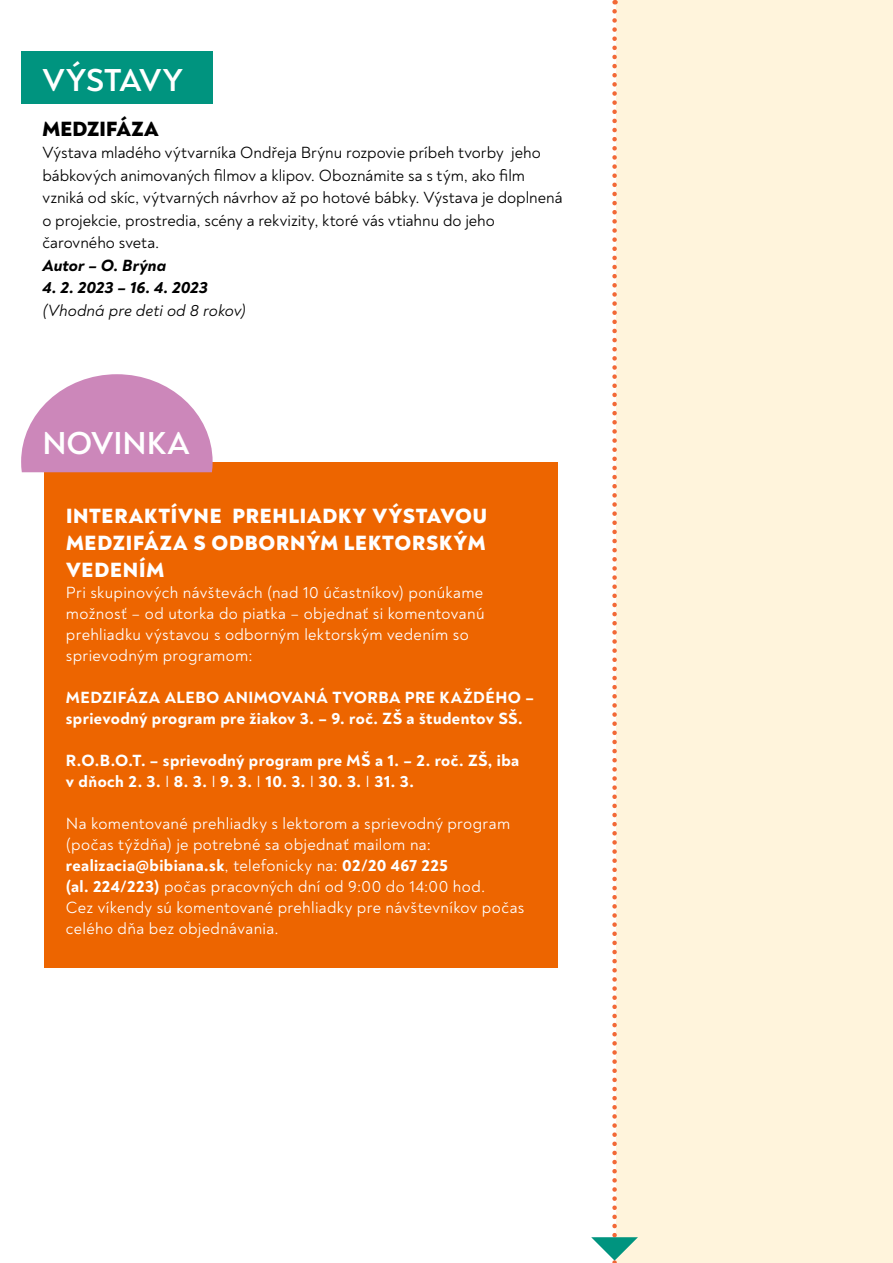
<style>
.page{position:relative;width:893px;height:1263px;background:#fff}
.page>*{position:absolute;margin:0;border:0;box-sizing:border-box;transform-origin:0 0}
.t1{font:700 32.25px "Noah";letter-spacing:-.005em;color:#fff}
.t2{font:800 21px/27px "Noah";letter-spacing:.035em;color:#fff;text-align:justify}
.t3{font:800 21px "Noah";letter-spacing:.01em;color:#000}
.t4{font:16.5px/21px "Noah";letter-spacing:.02em;color:#fff}
.t5{font:16.5px/22.5px "Noah";color:#000}
.t6{font:800 16.5px/21px "Noah";letter-spacing:.025em;color:#fff}
.t7{font:italic 800 16.5px "Noah";letter-spacing:.005em;color:#000}
.t8{font:italic 16.5px "Noah";color:#000}
.s1{font-weight:400}
.s2{font-weight:800}
</style>
<div class="page">
<div style="left:21px;top:51px;width:192px;height:53px;background:#00947f"></div>
<div style="left:44px;top:462px;width:513px;height:505px;background:#ed6500"></div>
<svg style="left:21px;top:374px;width:192px;height:98px"></svg>
<div style="left:617px;top:0;width:276px;height:1263px;background:#fff4dc"></div>
<svg style="left:591px;top:11px;width:47px;height:1252px"></svg>
<h1 class="t1" style="left:42px;top:60px;width:142px">VÝSTAVY</h1>
<p class="t3" style="left:42px;top:115px;width:118px">MEDZIFÁZA</p>
<p class="t5" style="left:42px;top:142px;width:522px">Výstava mladého výtvarníka Ondřeja Brýnu rozpovie príbeh tvorby jeho bábkových animovaných filmov a klipov. Oboznámite sa s tým, ako film vzniká od skíc, výtvarných návrhov až po hotové bábky. Výstava je doplnená o projekcie, prostredia, scény a rekvizity, ktoré vás vtiahnu do jeho čarovného sveta.</p>
<p class="t7" style="left:42px;top:255px;width:125px">Autor – O. Brýna</p>
<p class="t7" style="left:42px;top:277px;width:167px">4. 2. 2023 – 16. 4. 2023</p>
<p class="t8" style="left:42px;top:300px;width:205px">(Vhodná pre deti od 8 rokov)</p>
<h1 class="t1" style="left:42px;top:423px;width:149px">NOVINKA</h1>
<p class="t2" style="left:66px;top:502px;width:422px">INTERAKTÍVNE PREHLIADKY VÝSTAVOU MEDZIFÁZA S ODBORNÝM LEKTORSKÝM VEDENÍM</p>
<p class="t4" style="left:66px;top:582px;width:420px">Pri skupinových návštevách (nad 10 účastníkov) ponúkame možnosť – od utorka do piatka – objednať si komentovanú prehliadku výstavou s odborným lektorským vedením so sprievodným programom:</p>
<p class="t6" style="left:66px;top:687px;width:470px">MEDZIFÁZA ALEBO ANIMOVANÁ TVORBA PRE KAŽDÉHO – sprievodný program pre žiakov 3. – 9. roč. ZŠ a študentov SŠ.</p>
<p class="t6" style="left:66px;top:750px;width:455px">R.O.B.O.T. – sprievodný program pre MŠ a 1. – 2. roč. ZŠ, iba v dňoch 2. 3. <span class="s1">I</span> 8. 3. <span class="s1">I</span> 9. 3. <span class="s1">I</span> 10. 3. <span class="s1">I</span> 30. 3. <span class="s1">I</span> 31. 3.</p>
<p class="t4" style="left:66px;top:813px;width:460px">Na komentované prehliadky s lektorom a sprievodný program (počas týždňa) je potrebné sa objednať mailom na: <span class="s2">realizacia@bibiana.sk</span>, telefonicky na: <span class="s2">02/20 467 225<br>(al. 224/223)</span> počas pracovných dní od 9:00 do 14:00 hod.<br>Cez víkendy sú komentované prehliadky pre návštevníkov počas celého dňa bez objednávania.</p>
</div>
